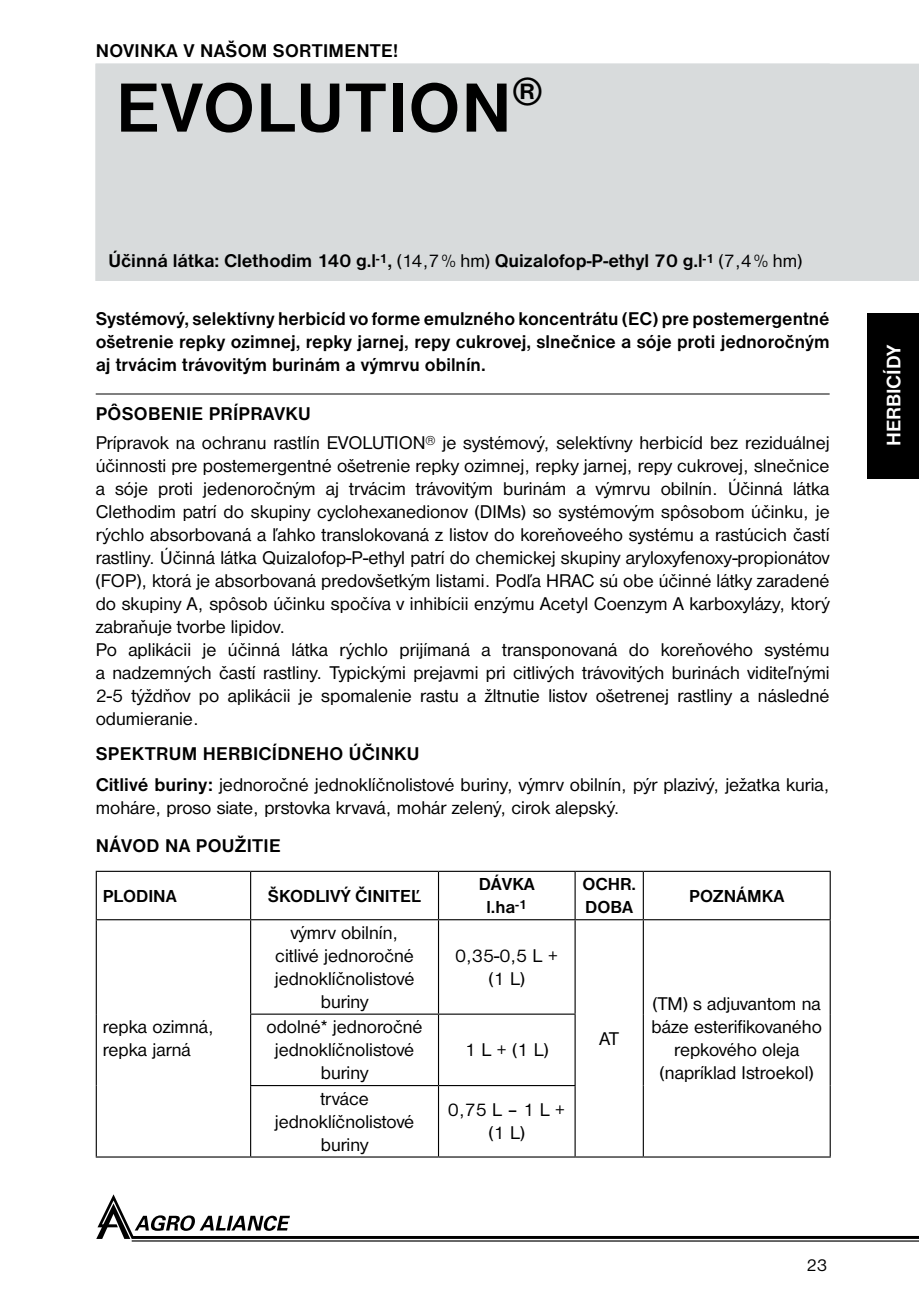
<style>
.page{position:relative;width:919px;height:1308px;background:#fff}
.page>*{position:absolute;margin:0;border:0;box-sizing:border-box;transform-origin:0 0}
.t1{font:700 72px "Nimbus Sans DOT";color:#000}
.t2{font:700 40.5px "Nimbus Sans DOT";color:#000}
.t3{font:700 20.25px "Nimbus Sans DOT";color:#fff}
.t4{font:19.12px/22.9px "Nimbus Sans DOT";color:#000;text-align:center}
.t5{font:700 19.12px/22.9px "Nimbus Sans DOT";color:#000;text-align:justify}
.t6{font:700 18px/23.6px "Nimbus Sans DOT";color:#000}
.t7{font:18px "Nimbus Sans DOT";color:#000}
.s1{font-weight:400}
.s2{font-weight:700}
</style>
<div class="page">
<div style="left:98px;top:64px;width:820px;height:217px;background:#d8dbdc"></div>
<div style="left:96px;top:64px;width:733px;height:217px;border:1px solid #d8dbdc"></div>
<hr style="left:96px;top:393px;width:733px;height:1px;background:#000">
<hr style="left:96px;top:919px;width:154px;height:1px;background:#000">
<hr style="left:250px;top:919px;width:188px;height:1px;background:#000">
<hr style="left:438px;top:919px;width:137px;height:1px;background:#000">
<hr style="left:575px;top:919px;width:68px;height:1px;background:#000">
<hr style="left:643px;top:919px;width:187px;height:1px;background:#000">
<hr style="left:250px;top:1013px;width:188px;height:1px;background:#000">
<hr style="left:438px;top:1013px;width:137px;height:1px;background:#000">
<hr style="left:250px;top:1085px;width:188px;height:1px;background:#000">
<hr style="left:438px;top:1085px;width:137px;height:1px;background:#000">
<hr style="left:250px;top:920px;width:1px;height:93px;background:#000">
<hr style="left:438px;top:920px;width:1px;height:93px;background:#000">
<hr style="left:574px;top:920px;width:1px;height:93px;background:#000">
<hr style="left:642px;top:920px;width:1px;height:94px;background:#000">
<hr style="left:250px;top:1014px;width:1px;height:71px;background:#000">
<hr style="left:438px;top:1014px;width:1px;height:71px;background:#000">
<hr style="left:574px;top:1014px;width:1px;height:71px;background:#000">
<hr style="left:642px;top:1014px;width:1px;height:71px;background:#000">
<hr style="left:250px;top:1086px;width:1px;height:70px;background:#000">
<hr style="left:438px;top:1086px;width:1px;height:70px;background:#000">
<hr style="left:574px;top:1086px;width:1px;height:70px;background:#000">
<hr style="left:642px;top:1085px;width:1px;height:71px;background:#000">
<hr style="left:96px;top:920px;width:1px;height:94px;background:#000">
<hr style="left:829px;top:920px;width:1px;height:94px;background:#000">
<hr style="left:96px;top:1014px;width:1px;height:71px;background:#000">
<hr style="left:829px;top:1014px;width:1px;height:71px;background:#000">
<hr style="left:96px;top:1085px;width:1px;height:71px;background:#000">
<hr style="left:829px;top:1085px;width:1px;height:71px;background:#000">
<hr style="left:96px;top:870px;width:154px;height:2px;background:#000">
<hr style="left:96px;top:872px;width:1px;height:47px;background:#000">
<hr style="left:250px;top:870px;width:188px;height:2px;background:#000">
<hr style="left:250px;top:872px;width:1px;height:47px;background:#000">
<hr style="left:438px;top:870px;width:137px;height:2px;background:#000">
<hr style="left:438px;top:872px;width:1px;height:47px;background:#000">
<hr style="left:575px;top:870px;width:68px;height:2px;background:#000">
<hr style="left:574px;top:872px;width:1px;height:47px;background:#000">
<hr style="left:643px;top:870px;width:187px;height:2px;background:#000">
<hr style="left:642px;top:872px;width:1px;height:47px;background:#000">
<hr style="left:829px;top:872px;width:1px;height:47px;background:#000">
<hr style="left:96px;top:1156px;width:154px;height:1px;background:#000">
<hr style="left:250px;top:1156px;width:188px;height:1px;background:#000">
<hr style="left:438px;top:1156px;width:137px;height:1px;background:#000">
<hr style="left:575px;top:1156px;width:68px;height:1px;background:#000">
<hr style="left:643px;top:1156px;width:187px;height:1px;background:#000">
<hr style="left:132px;top:1240px;width:786px;height:1px;background:#000">
<svg style="left:96px;top:1194px;width:822px;height:44px"></svg>
<div style="left:867px;top:313px;width:51px;height:165px;background:#000"></div>
<p class="t5" style="left:96px;top:40px;width:13px">NOVINKA</p>
<p class="t5" style="left:183px;top:40px;width:12px">VNA</p>
<p class="t5" style="left:226px;top:40px;width:61px">ŠOM SORTIMENTE</p>
<p class="t5" style="left:393px;top:40px;width:7px">!</p>
<h1 class="t1" style="left:116px;top:67px;width:45px">EVO</h1>
<h1 class="t1" style="left:256px;top:67px;width:83px">LUTION</h1>
<h2 class="t2" style="left:512px;top:68px;width:32px">®</h2>
<p class="t5" style="left:108px;top:250px;width:695px">Účinná látka: Clethodim 140 g.l<sup>-1</sup>, <span class="s1">(14,7% hm)</span> Quizalofop-P-ethyl 70 g.l<sup>-1</sup> <span class="s1">(7,4% hm)</span></p>
<p class="t5" style="left:96px;top:308px;width:735px">Systémový, selektívny herbicíd vo forme emulzného koncentrátu (EC) pre postemergentné ošetrenie repky ozimnej, repky jarnej, repy cukrovej, slnečnice a sóje proti jednoročným aj trvácim trávovitým burinám a výmrvu obilnín.</p>
<p class="t4" style="left:96px;top:399px;width:735px;line-height:29.2px;text-align:left"><span class="s2">Pôsobenie prípravku<br></span>Prípravok na ochranu rastlín EVOLUTION<sup>®</sup> je systémový, selektívny herbicíd bez reziduálnej</p>
<p class="t4" style="left:96px;top:454px;width:735px;text-align:left">účinnosti pre postemergentné ošetrenie repky ozimnej, repky jarnej, repy cukrovej, slnečnice a sóje proti jedenoročným aj trvácim trávovitým burinám a výmrvu obilnín. Účinná látka Clethodim patrí do skupiny cyclohexanedionov (DIMs) so systémovým spôsobom účinku, je rýchlo absorbovaná a ľahko translokovaná z listov do koreňoveého systému a rastúcich častí rastliny. Účinná látka Quizalofop-P-ethyl patrí do chemickej skupiny aryloxyfenoxy-propionátov (FOP), ktorá je absorbovaná predovšetkým listami. Podľa HRAC sú obe účinné látky zaradené do skupiny A, spôsob účinku spočíva v inhibícii enzýmu Acetyl Coenzym A karboxylázy, ktorý zabraňuje tvorbe lipidov.<br>Po aplikácii je účinná látka rýchlo prijímaná a transponovaná do koreňového systému a nadzemných častí rastliny. Typickými prejavmi pri citlivých trávovitých burinách viditeľnými 2-5 týždňov po aplikácii je spomalenie rastu a žltnutie listov ošetrenej rastliny a následné odumieranie.</p>
<p class="t4" style="left:96px;top:739px;width:735px;line-height:30.4px;text-align:left"><span class="s2">Spektrum herbicídneho účinku<br>Citlivé buriny:</span> jednoročné jednoklíčnolistové buriny, výmrv obilnín, pýr plazivý, ježatka kuria,</p>
<p class="t4" style="left:96px;top:796px;width:525px">moháre, proso siate, prstovka krvavá, mohár zelený, cirok alepský.</p>
<p class="t5" style="left:96px;top:834px;width:14px">NÁVOD</p>
<p class="t5" style="left:165px;top:834px;width:54px">NA POUŽITIE</p>
<p class="t6" style="left:103px;top:884px;width:33px">PLODINA</p>
<p class="t6" style="left:268px;top:884px;width:24px">ŠKOD</p>
<p class="t6" style="left:315px;top:884px;width:62px">LIVÝ ČINITE</p>
<p class="t6" style="left:411px;top:884px;width:11px">Ľ</p>
<p class="t4" style="left:103px;top:1015px;width:113px;text-align:left">repka ozimná, repka jarná</p>
<p class="t4" style="left:275px;top:921px;width:141px">výmrv obilnín, citlivé jednoročné jednoklíčnolistové buriny</p>
<p class="t4" style="left:266px;top:1015px;width:157px">odolné* jednoročné jednoklíčnolistové buriny</p>
<p class="t6" style="left:486px;top:872px;width:42px;text-indent:-8px">DÁVKA l.ha<sup>-1</sup></p>
<p class="t6" style="left:582px;top:872px;width:16px">OCHR.<br>DOBA</p>
<p class="t6" style="left:689px;top:884px;width:24px">POZNÁMKA</p>
<p class="t4" style="left:455px;top:944px;width:105px">0,35-0,5 L + (1 L)</p>
<p class="t4" style="left:465px;top:1038px;width:85px">1 L + (1 L)</p>
<p class="t4" style="left:599px;top:1027px;width:21px">AT</p>
<p class="t4" style="left:651px;top:992px;width:172px">(TM) s adjuvantom na báze esterifikovaného repkového oleja (napríklad Istroekol)</p>
<p class="t4" style="left:275px;top:1087px;width:141px">trváce jednoklíčnolistové buriny</p>
<p class="t4" style="left:448px;top:1098px;width:119px">0,75 L – 1 L + (1 L)</p>
<p class="t7" style="left:806px;top:1255px;width:22px">23</p>
<p class="t3" style="left:882px;top:446px;width:102px;rotate:-90deg">HERBICÍDY</p>
</div>
